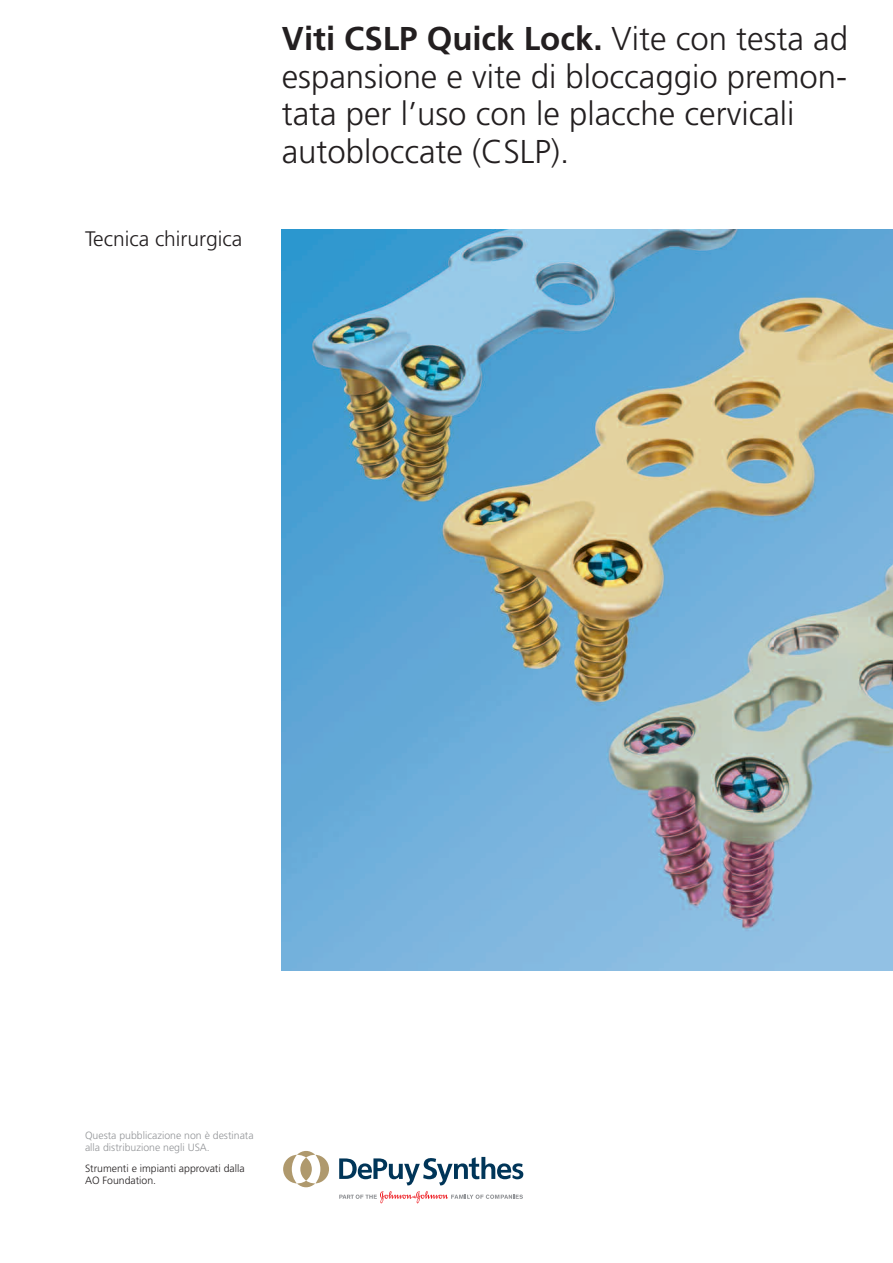
<style>
.page{position:relative;width:893px;height:1263px;background:#fff}
.page>*{position:absolute;margin:0;border:0;box-sizing:border-box;transform-origin:0 0}
.t1{font:300 33px/37.5px "Frutiger LT";color:#231f20}
.t2{font:300 21px "Frutiger LT";color:#231f20}
.t3{font:300 10.5px/12px "Frutiger LT Com";color:#939598}
.t4{font:300 10.5px/12px "Frutiger";color:#231f20}
.s1{font-weight:700}
</style>
<div class="page">
<img style="left:282px;top:230px;width:611px;height:741px">
<svg style="left:339px;top:1157px;width:184px;height:28px"></svg>
<svg style="left:283px;top:1151px;width:46px;height:37px"></svg>
<svg style="left:339px;top:1191px;width:184px;height:12px"></svg>
<p class="t2" style="left:85px;top:230px;width:159px">Tecnica chirurgica</p>
<p class="t1" style="left:282px;top:23px;width:568px"><span class="s1">Viti CSLP Quick Lock.</span> Vite con testa ad espansione e vite di bloccaggio premon&shy;tata per l’uso con le placche cervicali autobloccate (CSLP).</p>
<p class="t3" style="left:85px;top:1130px;width:170px">Questa pubblicazione non è destinata alla distribuzione negli USA.</p>
<p class="t4" style="left:85px;top:1163px;width:161px">Strumenti e impianti approvati dalla<br>AO Foundation.</p>
</div>
